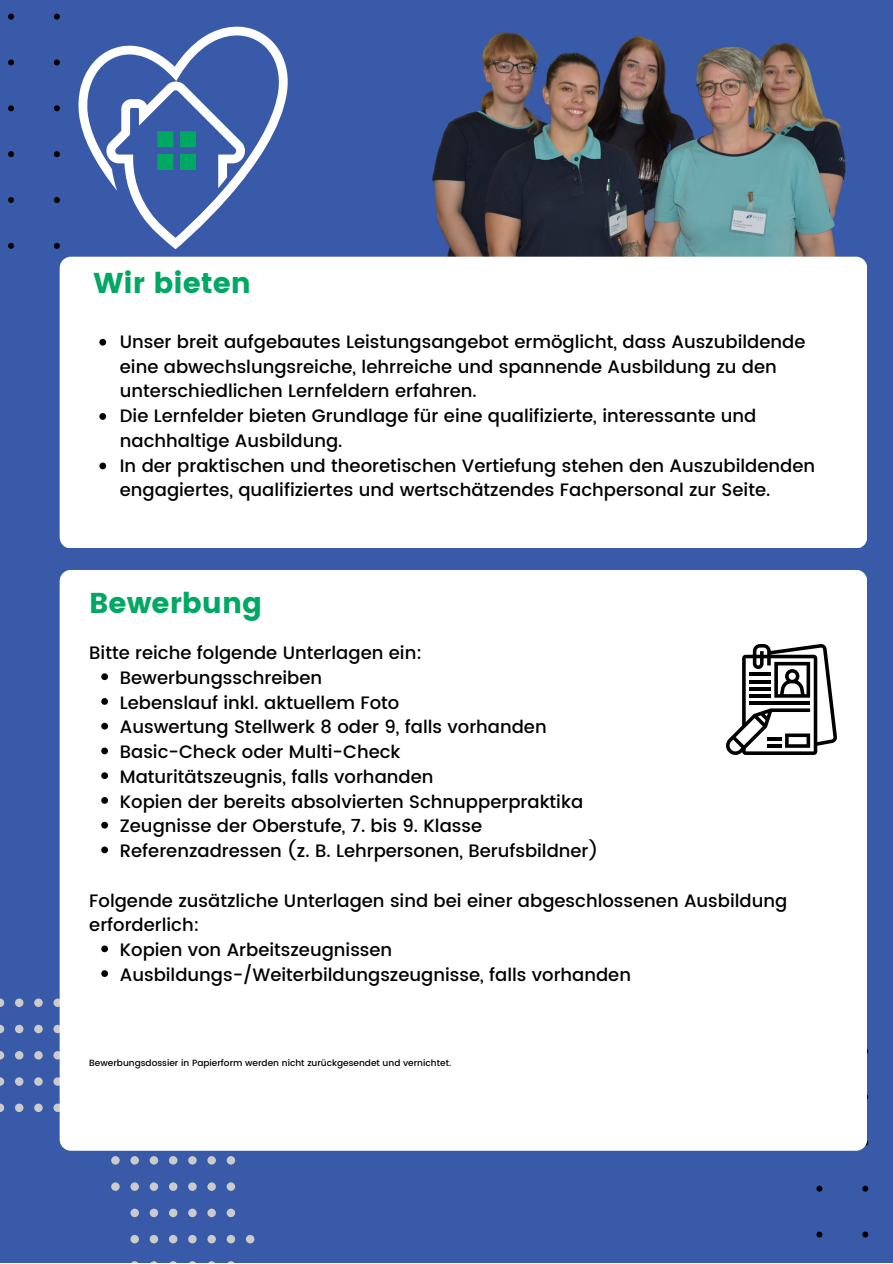
<style>
.page{position:relative;width:893px;height:1264px;background:#fff}
.page>*{position:absolute;margin:0;border:0;box-sizing:border-box;transform-origin:0 0}
.t1{font:28.65px "Poppins";color:#01a863}
.t2{font:500 18px/24.8px "Poppins";color:#000}
.t3{font:500 9px "Poppins";color:#000}
</style>
<div class="page">
<div style="left:0;top:0;width:892px;height:1262px;background:#395aa9"></div>
<svg style="left:78px;top:27px;width:210px;height:222px"></svg>
<svg style="left:157px;top:131px;width:39px;height:39px"></svg>
<svg style="left:8px;top:14px;width:6px;height:6px"></svg>
<svg style="left:54px;top:14px;width:6px;height:6px"></svg>
<svg style="left:8px;top:59px;width:6px;height:6px"></svg>
<svg style="left:54px;top:59px;width:6px;height:6px"></svg>
<svg style="left:8px;top:105px;width:6px;height:6px"></svg>
<svg style="left:54px;top:105px;width:6px;height:6px"></svg>
<svg style="left:8px;top:151px;width:6px;height:6px"></svg>
<svg style="left:54px;top:151px;width:6px;height:6px"></svg>
<svg style="left:8px;top:197px;width:6px;height:6px"></svg>
<svg style="left:54px;top:197px;width:6px;height:6px"></svg>
<svg style="left:8px;top:243px;width:6px;height:6px"></svg>
<svg style="left:54px;top:243px;width:6px;height:6px"></svg>
<svg style="left:0;top:998px;width:4px;height:9px"></svg>
<svg style="left:0;top:1024px;width:4px;height:9px"></svg>
<svg style="left:0;top:1051px;width:4px;height:8px"></svg>
<svg style="left:0;top:1077px;width:4px;height:8px"></svg>
<svg style="left:0;top:1103px;width:4px;height:9px"></svg>
<div style="left:15px;top:998px;width:8px;height:9px;background:#cbcbcb;border-radius:50%"></div>
<div style="left:15px;top:1024px;width:8px;height:9px;background:#cbcbcb;border-radius:50%"></div>
<div style="left:15px;top:1051px;width:8px;height:8px;background:#cbcbcb;border-radius:50%"></div>
<div style="left:15px;top:1077px;width:8px;height:8px;background:#cbcbcb;border-radius:50%"></div>
<div style="left:15px;top:1103px;width:8px;height:9px;background:#cbcbcb;border-radius:50%"></div>
<div style="left:34px;top:998px;width:9px;height:9px;background:#cbcbcb;border-radius:50%"></div>
<svg style="left:34px;top:1024px;width:9px;height:9px"></svg>
<div style="left:34px;top:1051px;width:9px;height:8px;background:#cbcbcb;border-radius:50%"></div>
<div style="left:34px;top:1077px;width:9px;height:8px;background:#cbcbcb;border-radius:50%"></div>
<div style="left:34px;top:1103px;width:9px;height:9px;background:#cbcbcb;border-radius:50%"></div>
<svg style="left:53px;top:998px;width:9px;height:9px"></svg>
<svg style="left:53px;top:1024px;width:9px;height:9px"></svg>
<svg style="left:53px;top:1051px;width:9px;height:8px"></svg>
<svg style="left:53px;top:1077px;width:9px;height:8px"></svg>
<svg style="left:53px;top:1103px;width:9px;height:9px"></svg>
<div style="left:111px;top:1156px;width:9px;height:8px;background:#cbcbcb;border-radius:50%"></div>
<div style="left:111px;top:1182px;width:9px;height:8px;background:#cbcbcb;border-radius:50%"></div>
<div style="left:130px;top:1156px;width:9px;height:8px;background:#cbcbcb;border-radius:50%"></div>
<div style="left:130px;top:1182px;width:9px;height:8px;background:#cbcbcb;border-radius:50%"></div>
<div style="left:130px;top:1208px;width:9px;height:9px;background:#cbcbcb;border-radius:50%"></div>
<svg style="left:130px;top:1234px;width:9px;height:9px"></svg>
<div style="left:150px;top:1156px;width:8px;height:8px;background:#cbcbcb;border-radius:50%"></div>
<div style="left:150px;top:1182px;width:8px;height:8px;background:#cbcbcb;border-radius:50%"></div>
<div style="left:150px;top:1208px;width:8px;height:9px;background:#cbcbcb;border-radius:50%"></div>
<div style="left:150px;top:1234px;width:8px;height:9px;background:#cbcbcb;border-radius:50%"></div>
<div style="left:169px;top:1156px;width:8px;height:8px;background:#cbcbcb;border-radius:50%"></div>
<div style="left:169px;top:1182px;width:8px;height:8px;background:#cbcbcb;border-radius:50%"></div>
<div style="left:169px;top:1208px;width:8px;height:9px;background:#cbcbcb;border-radius:50%"></div>
<div style="left:169px;top:1234px;width:8px;height:9px;background:#cbcbcb;border-radius:50%"></div>
<div style="left:188px;top:1156px;width:9px;height:8px;background:#cbcbcb;border-radius:50%"></div>
<div style="left:188px;top:1182px;width:9px;height:8px;background:#cbcbcb;border-radius:50%"></div>
<div style="left:188px;top:1208px;width:9px;height:9px;background:#cbcbcb;border-radius:50%"></div>
<svg style="left:188px;top:1234px;width:9px;height:9px"></svg>
<div style="left:207px;top:1156px;width:9px;height:8px;background:#cbcbcb;border-radius:50%"></div>
<div style="left:207px;top:1182px;width:9px;height:8px;background:#cbcbcb;border-radius:50%"></div>
<div style="left:207px;top:1208px;width:9px;height:9px;background:#cbcbcb;border-radius:50%"></div>
<svg style="left:207px;top:1234px;width:9px;height:9px"></svg>
<div style="left:227px;top:1156px;width:8px;height:8px;background:#cbcbcb;border-radius:50%"></div>
<div style="left:227px;top:1182px;width:8px;height:8px;background:#cbcbcb;border-radius:50%"></div>
<div style="left:227px;top:1208px;width:8px;height:9px;background:#cbcbcb;border-radius:50%"></div>
<div style="left:227px;top:1234px;width:8px;height:9px;background:#cbcbcb;border-radius:50%"></div>
<div style="left:246px;top:1234px;width:8px;height:9px;background:#cbcbcb;border-radius:50%"></div>
<svg style="left:816px;top:1185px;width:6px;height:6px"></svg>
<svg style="left:862px;top:1185px;width:6px;height:6px"></svg>
<svg style="left:816px;top:1231px;width:6px;height:6px"></svg>
<svg style="left:862px;top:1231px;width:6px;height:6px"></svg>
<img style="left:425px;top:31px;width:442px;height:234px">
<div style="left:60px;top:257px;width:807px;height:291px;background:#fff;border-radius:11px"></div>
<div style="left:60px;top:570px;width:807px;height:580px;background:#fff;border-radius:11px"></div>
<svg style="left:726px;top:644px;width:110px;height:111px"></svg>
<svg style="left:99px;top:339px;width:7px;height:6px"></svg>
<svg style="left:99px;top:413px;width:7px;height:7px"></svg>
<svg style="left:99px;top:462px;width:7px;height:7px"></svg>
<svg style="left:101px;top:673px;width:7px;height:7px"></svg>
<svg style="left:101px;top:698px;width:7px;height:6px"></svg>
<svg style="left:101px;top:722px;width:7px;height:7px"></svg>
<svg style="left:101px;top:747px;width:7px;height:7px"></svg>
<svg style="left:101px;top:772px;width:7px;height:7px"></svg>
<svg style="left:101px;top:797px;width:7px;height:6px"></svg>
<svg style="left:101px;top:821px;width:7px;height:7px"></svg>
<svg style="left:101px;top:846px;width:7px;height:7px"></svg>
<svg style="left:101px;top:945px;width:7px;height:7px"></svg>
<svg style="left:101px;top:970px;width:7px;height:7px"></svg>
<p class="t1" style="left:93px;top:267px;width:159px">Wir bieten</p>
<p class="t2" style="left:120px;top:329px;width:687px">Unser breit aufgebautes Leistungsangebot ermöglicht, dass Auszubildende eine abwechslungsreiche, lehrreiche und spannende Ausbildung zu den unterschiedlichen Lernfeldern erfahren.</p>
<p class="t2" style="left:120px;top:403px;width:638px">Die Lernfelder bieten Grundlage für eine qualifizierte, interessante und nachhaltige Ausbildung.</p>
<p class="t2" style="left:120px;top:453px;width:696px">In der praktischen und theoretischen Vertiefung stehen den Auszubildenden engagiertes, qualifiziertes und wertschätzendes Fachpersonal zur Seite.</p>
<p class="t1" style="left:89px;top:586px;width:174px">Bewerbung</p>
<p class="t2" style="left:89px;top:640px;width:334px">Bitte reiche folgende Unterlagen ein:</p>
<p class="t2" style="left:120px;top:665px;width:204px">Bewerbungsschreiben</p>
<p class="t2" style="left:120px;top:690px;width:281px">Lebenslauf inkl. aktuellem Foto</p>
<p class="t2" style="left:120px;top:714px;width:428px">Auswertung Stellwerk 8 oder 9, falls vorhanden</p>
<p class="t2" style="left:120px;top:739px;width:282px">Basic-Check oder Multi-Check</p>
<p class="t2" style="left:120px;top:764px;width:315px">Maturitätszeugnis, falls vorhanden</p>
<p class="t2" style="left:120px;top:789px;width:465px">Kopien der bereits absolvierten Schnupperpraktika</p>
<p class="t2" style="left:120px;top:813px;width:364px">Zeugnisse der Oberstufe, 7. bis 9. Klasse</p>
<p class="t2" style="left:120px;top:838px;width:480px">Referenzadressen (z. B. Lehrpersonen, Berufsbildner)</p>
<p class="t2" style="left:89px;top:887px;width:699px">Folgende zusätzliche Unterlagen sind bei einer abgeschlossenen Ausbildung erforderlich:</p>
<p class="t2" style="left:120px;top:937px;width:274px">Kopien von Arbeitszeugnissen</p>
<p class="t2" style="left:120px;top:962px;width:512px">Ausbildungs-/Weiterbildungszeugnisse, falls vorhanden</p>
<p class="t3" style="left:89px;top:1057px;width:363px">Bewerbungsdossier in Papierform werden nicht zurückgesendet und vernichtet.</p>
</div>
